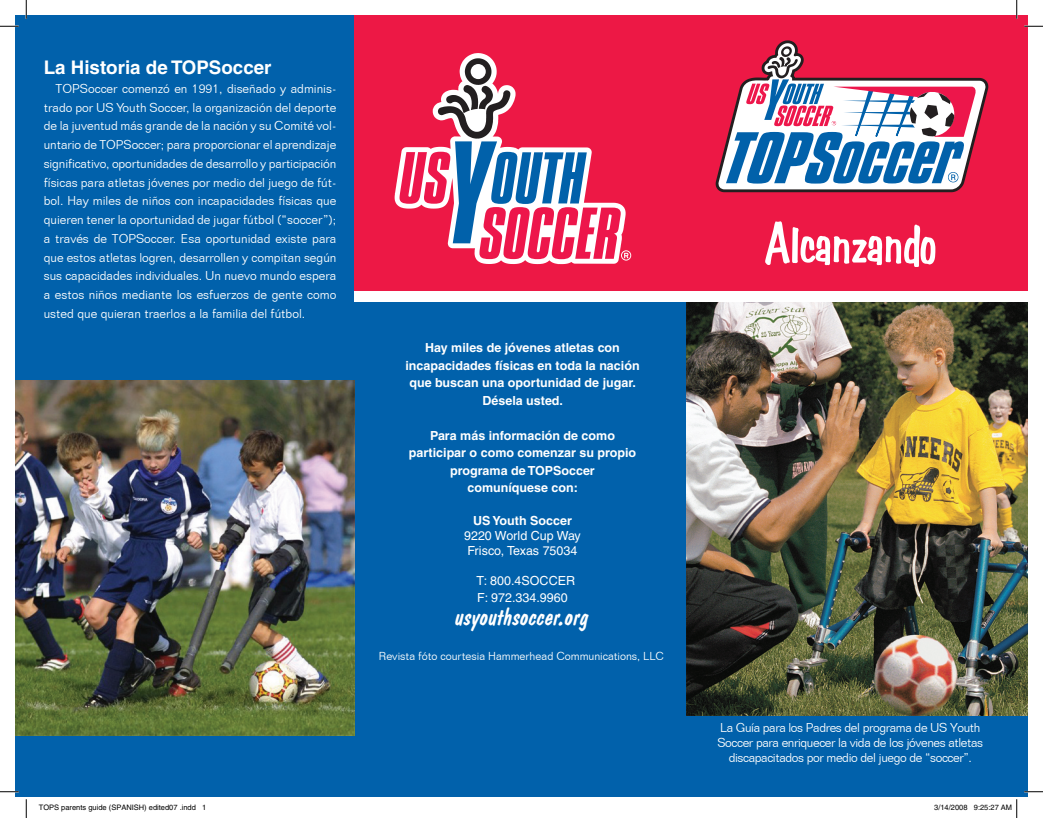
<style>
.page{position:relative;width:1043px;height:818px;background:#fff}
.page>*{position:absolute;margin:0;border:0;box-sizing:border-box;transform-origin:0 0}
.t1{font:56.25px "Simpson Condensed Heavy Normal";color:#fff}
.t2{font:25px "Dom Diagonal BT";color:#fff}
.t3{font:700 18.75px "Helvetica";color:#fff}
.t4{font:300 12.5px/18.8px "Folio BT";letter-spacing:-.03em;color:#fff;text-align:center}
.t5{font:700 12.5px/17.5px "Helvetica";color:#fff;text-align:center}
.t6{font:12.5px/15px "Helvetica";color:#fff}
.t7{font:300 11.25px "Folio BT";color:#fff}
.t8{font:7.5px "Helvetica";color:#000}
</style>
<div class="page">
<div style="left:15px;top:15px;width:339px;height:283px;background:#0161ab"></div>
<div style="left:15px;top:298px;width:1013px;height:498px;background:#0161ab"></div>
<div style="left:354px;top:15px;width:674px;height:276px;background:#ed1845"></div>
<img style="left:15px;top:381px;width:339px;height:354px">
<img style="left:686px;top:302px;width:342px;height:413px">
<svg style="left:394px;top:53px;width:231px;height:211px;fill:#ed1845"></svg>
<svg style="left:399px;top:58px;width:232px;height:202px"></svg>
<svg style="left:716px;top:40px;width:271px;height:152px"></svg>
<svg style="left:726px;top:46px;width:250px;height:138px"></svg>
<div style="left:354px;top:291px;width:674px;height:11px;background:#fff"></div>
<svg style="left:0;top:25px;width:19px;height:2px"></svg>
<svg style="left:1024px;top:25px;width:18px;height:2px"></svg>
<svg style="left:0;top:790px;width:19px;height:2px"></svg>
<svg style="left:1024px;top:790px;width:18px;height:2px"></svg>
<svg style="left:25px;top:0;width:2px;height:19px"></svg>
<svg style="left:25px;top:799px;width:2px;height:19px"></svg>
<svg style="left:1015px;top:0;width:2px;height:19px"></svg>
<svg style="left:1016px;top:799px;width:1px;height:19px"></svg>
<h3 class="t3" style="left:44px;top:56px;width:229px">La Historia de TOPSoccer</h3>
<p class="t4" style="left:44px;top:79px;width:294px;text-align:justify;text-indent:12px">TOPSoccer comenzó en 1991, diseñado y adminis&shy;trado por US Youth Soccer, la organización del deporte de la juventud más grande de la nación y su Comité vol&shy;untario de TOPSoccer; para proporcionar el aprendizaje significativo, oportunidades de desarrollo y participación físicas para atletas jóvenes por medio del juego de fút&shy;bol. Hay miles de niños con incapacidades físicas que quieren tener la oportunidad de jugar fútbol (“soccer”); a través de TOPSoccer. Esa oportunidad existe para que estos atletas logren, desarrollen y compitan según sus capacidades individuales. Un nuevo mundo espera a estos niños mediante los esfuerzos de gente como usted que quieran traerlos a la familia del fútbol.</p>
<p class="t5" style="left:405px;top:339px;width:236px">Hay miles de jóvenes atletas con incapacidades físicas en toda la nación que buscan una oportunidad de jugar.<br>Désela usted.</p>
<p class="t5" style="left:409px;top:426px;width:229px">Para más información de como participar o como comenzar su propio programa de TOPSoccer comuníquese con:</p>
<p class="t5" style="left:473px;top:511px;width:100px">US Youth Soccer</p>
<p class="t6" style="left:464px;top:528px;width:118px">9220 World Cup Way<br>Frisco, Texas 75034</p>
<p class="t6" style="left:476px;top:571px;width:100px;line-height:17.5px">T: 800.4SOCCER<br>F: 972.334.9960</p>
<h2 class="t2" style="left:455px;top:601px;width:135px">usyouthsoccer.org</h2>
<p class="t7" style="left:379px;top:649px;width:286px">Revista fóto courtesia Hammerhead Communications, LLC</p>
<h1 class="t1" style="left:765px;top:206px;width:172px">Alcanzando</h1>
<p class="t4" style="left:717px;top:720px;width:267px;line-height:15px">La Guía para los Padres del programa de US Youth<br>Soccer para enriquecer la vida de los jóvenes atletas discapacitados por medio del juego de “soccer”.</p>
<p class="t8" style="left:39px;top:803px;width:169px">TOPS parents guide (SPANISH) edited07 .indd 1</p>
<p class="t8" style="left:934px;top:803px;width:79px">3/14/2008 9:25:27 AM</p>
</div>
